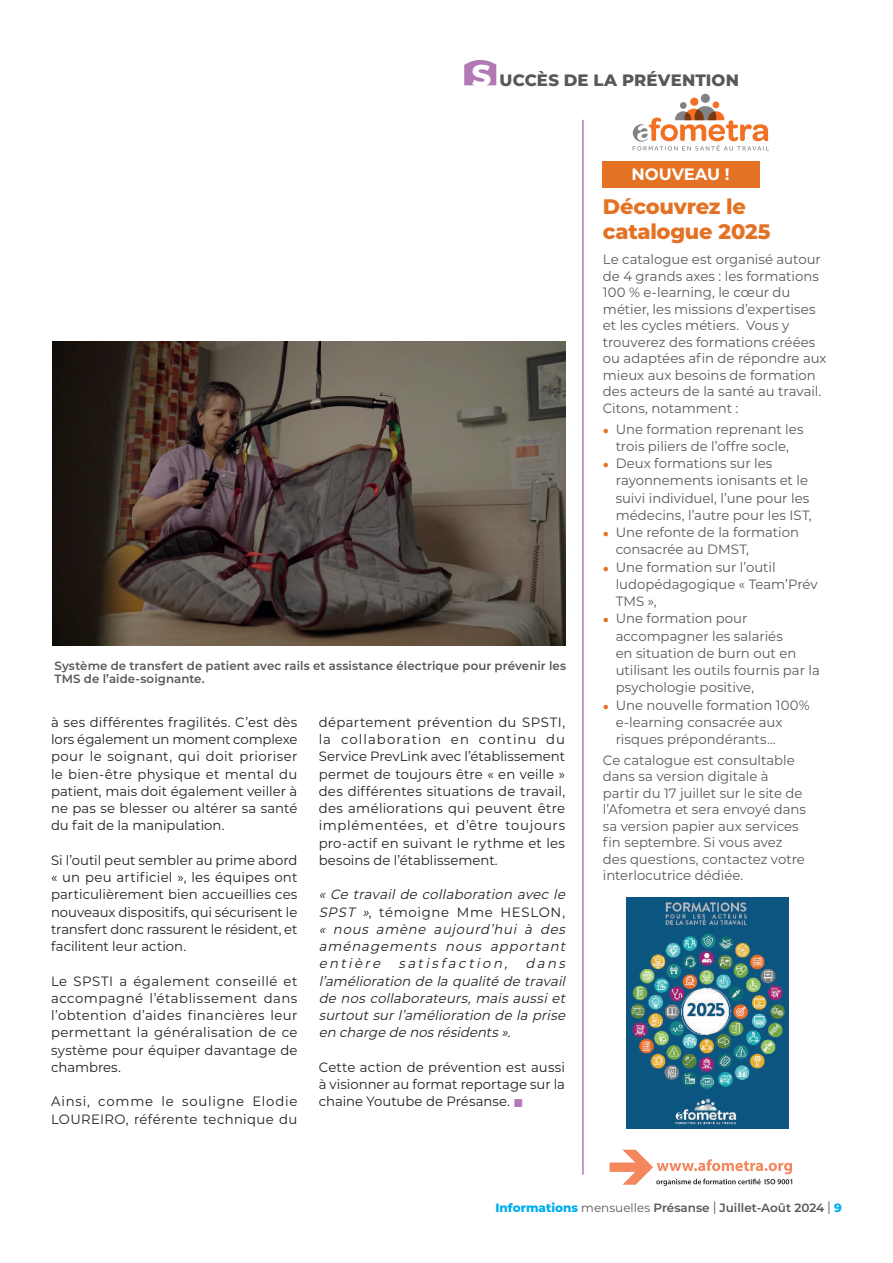
<style>
.page{position:relative;width:893px;height:1263px;background:#fff}
.page>*{position:absolute;margin:0;border:0;box-sizing:border-box;transform-origin:0 0}
.t1{font:800 21px/25.2px "Montserrat";letter-spacing:-.01em;color:#e47225}
.t2{font:800 16.5px "Montserrat";letter-spacing:.01em;color:#57585a}
.t3{font:700 16.5px "Montserrat";color:#fff}
.t4{font:13.5px/17.2px "Montserrat";letter-spacing:.005em;color:#231f20;text-align:justify}
.t5{font:13.5px/16.5px "Montserrat";color:#57585a}
.t6{font:italic 13.5px/17.2px "Montserrat";color:#231f20}
.t7{font:13.5px/17.2px "Montserrat";letter-spacing:.035em;color:#231f20}
.t8{font:600 12px/13.5px "Montserrat";letter-spacing:.005em;color:#57585a}
.s1{font-size:30px;color:#fff}
.s2{font-style:normal}
.s3{color:#b279b4}
.s4{font-family:"Arial";font-size:10.5px;color:#e47225}
.s5{font-weight:800;color:#00aeef}
.s6{font-weight:400}
.s7{font-weight:400;font-size:16.8px}
</style>
<div class="page">
<svg style="left:464px;top:60px;width:32px;height:25px"></svg>
<img style="left:52px;top:342px;width:513px;height:304px">
<svg style="left:610px;top:1150px;width:182px;height:36px"></svg>
<div style="left:690px;top:98px;width:8px;height:8px;background:#f36f21;border-radius:50%"></div>
<div style="left:701px;top:94px;width:9px;height:9px;background:#808285;border-radius:50%"></div>
<svg style="left:633px;top:102px;width:136px;height:49px"></svg>
<img style="left:626px;top:897px;width:162px;height:231px">
<div style="left:602px;top:161px;width:157px;height:27px;background:#e47225"></div>
<hr style="left:582px;top:120px;width:2px;height:1055px;background:#b279b4">
<p class="t2" style="left:472px;top:70px;width:269px"><span class="s1">S</span> UCCÈS DE LA PRÉVENTION</p>
<p class="t8" style="left:55px;top:659px;width:513px">Système de transfert de patient avec rails et assistance électrique pour prévenir les<br>TMS de l’aide-soignante.</p>
<p class="t4" style="left:51px;top:714px;width:248px">à ses différentes fragilités. C’est dès lors également un moment complexe pour le soignant, qui doit prioriser le bien-être physique et mental du patient, mais doit également veiller à ne pas se blesser ou altérer sa santé du fait de la manipulation.</p>
<p class="t4" style="left:51px;top:852px;width:248px">Si l’outil peut sembler au prime abord « un peu artificiel », les équipes ont particulièrement bien accueillies ces nouveaux dispositifs, qui sécurisent le transfert donc rassurent le résident, et facilitent leur action.</p>
<p class="t4" style="left:51px;top:973px;width:248px">Le SPSTI a également conseillé et accompagné l’établissement dans l’obtention d’aides financières leur permettant la généralisation de ce système pour équiper davantage de chambres.</p>
<p class="t7" style="left:51px;top:1094px;width:248px">Ainsi, comme le souligne Elodie<br>LOUREIRO, référente technique du</p>
<p class="t4" style="left:319px;top:714px;width:248px">département prévention du SPSTI, la collaboration en continu du Service PrevLink avec l’établissement permet de toujours être « en veille » des différentes situations de travail, des améliorations qui peuvent être implémentées, et d’être toujours pro-actif en suivant le rythme et les besoins de l’établissement.</p>
<p class="t6" style="left:319px;top:887px;width:251px">« Ce travail de collaboration avec le<br>SPST »<span class="s2">, témoigne Mme HESLON, </span>« nous amène aujourd’hui à des aménagements nous apportant entière satisf action, dans l’amélioration de la qualité de travail de nos collaborateurs, mais aussi et surtout sur l’amélioration de la prise en charge de nos résidents ».</p>
<p class="t4" style="left:319px;top:1059px;width:248px">Cette action de prévention est aussi à visionner au format reportage sur la chaine Youtube de Présanse. <span class="s3">■</span></p>
<p class="t3" style="left:631px;top:165px;width:100px">NOUVEAU !</p>
<h1 class="t1" style="left:603px;top:195px;width:169px">Découvrez le catalogue 2025</h1>
<p class="t5" style="left:603px;top:252px;width:225px">Le catalogue est organisé autour de 4 grands axes : les formations<br>100 % e-learning, le cœur du métier, les missions d’expertises et les cycles métiers. Vous y trouverez des formations créées ou adaptées afin de répondre aux mieux aux besoins de formation des acteurs de la santé au travail.<br>Citons, notamment :</p>
<p class="t5" style="left:603px;top:421px;width:202px;line-height:17.2px;text-align:center"><span class="s4">●</span> Une formation reprenant les trois piliers de l’offre socle,</p>
<p class="t5" style="left:616px;top:456px;width:197px;line-height:17.2px;text-indent:-13px"><span class="s4">●</span> Deux formations sur les rayonnements ionisants et le suivi individuel, l’une pour les médecins, l’autre pour les IST,</p>
<p class="t5" style="left:616px;top:525px;width:185px;line-height:17.2px;text-indent:-13px"><span class="s4">●</span> Une refonte de la formation consacrée au DMST,</p>
<p class="t5" style="left:616px;top:559px;width:203px;line-height:17.2px;text-indent:-13px"><span class="s4">●</span> Une formation sur l’outil ludopédagogique « Team’Prév<br>TMS »,</p>
<p class="t5" style="left:616px;top:611px;width:206px;line-height:17.2px;text-indent:-13px"><span class="s4">●</span> Une formation pour accompagner les salariés<br>en situation de burn out en utilisant les outils fournis par la psychologie positive,</p>
<p class="t5" style="left:616px;top:697px;width:196px;line-height:17.2px;text-indent:-13px"><span class="s4">●</span> Une nouvelle formation 100% e-learning consacrée aux risques prépondérants…</p>
<p class="t5" style="left:603px;top:753px;width:205px">Ce catalogue est consultable dans sa version digitale à partir du 17 juillet sur le site de l’Afometra et sera envoyé dans sa version papier aux services fin septembre. Si vous avez des questions, contactez votre interlocutrice dédiée.</p>
<p class="t8" style="left:496px;top:1202px;width:348px"><span class="s5">Informations</span> <span class="s6">mensuelles</span> Présanse <span class="s7">l</span> Juillet-Août 2024 <span class="s7">l</span> <span class="s5">9</span></p>
</div>
